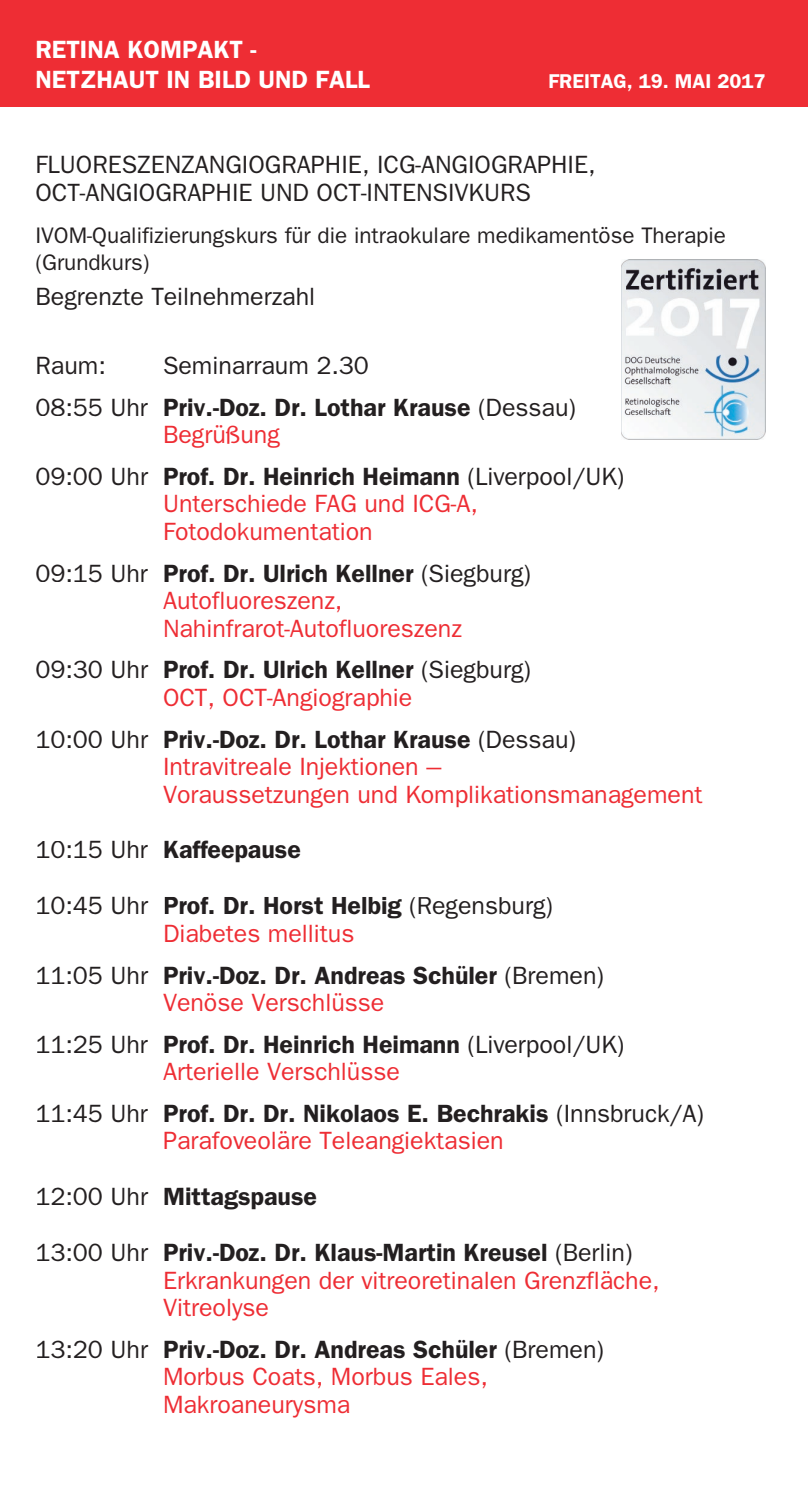
<style>
.page{position:relative;width:808px;height:1489px;background:#fff}
.page>*{position:absolute;margin:0;border:0;box-sizing:border-box;transform-origin:0 0}
.t1{font:25px/27.5px "Frankfurt Gothic";color:#ee2d34}
.t2{font:700 25px/27.5px "Frankfurt Gothic";color:#231f20}
.t3{font:25px/27.5px "Frankfurt Gothic";color:#231f20}
.t4{font:700 25px/30px "Frankfurt Gothic";color:#fff}
.t5{font:22.5px/27.5px "Frankfurt Gothic";color:#231f20}
.t6{font:700 20px "Frankfurt Gothic";color:#fff}
.s1{font-weight:700}
.s2{font-weight:400;color:#ee2d34}
.s3{font-weight:400}
.s4{color:#231f20}
.s5{font-weight:700;color:#231f20}
.s6{color:#ee2d34}
</style>
<div class="page">
<div style="left:0;top:0;width:808px;height:106px;background:#ee2d34"></div>
<img style="left:621px;top:260px;width:144px;height:179px">
<p class="t4" style="left:35px;top:34px;width:336px">RETINA KOMPAKT -<br>NETZHAUT IN BILD UND FALL</p>
<p class="t6" style="left:548px;top:69px;width:218px">FREITAG, 19. MAI 2017</p>
<p class="t3" style="left:35px;top:151px;width:562px">FLUORESZENZANGIOGRAPHIE, ICG-ANGIOGRAPHIE,<br>OCT-ANGIOGRAPHIE UND OCT-INTENSIVKURS</p>
<p class="t5" style="left:35px;top:221px;width:692px">IVOM-Qualifizierungskurs für die intraokulare medikamentöse Therapie (Grundkurs)</p>
<p class="t3" style="left:35px;top:282px;width:281px">Begrenzte Teilnehmerzahl</p>
<p class="t3" style="left:35px;top:344px;width:542px;line-height:41.8px;text-indent:128px">Seminarraum 2.30<br>08:55 Uhr <span class="s1">Priv.-Doz. Dr. Lothar Krause</span> (Dessau)</p>
<p class="t2" style="left:35px;top:413px;width:590px;line-height:41.8px;text-indent:128px"><span class="s2">Begrüßung<br></span><span class="s3">09:00 Uhr</span> Prof. Dr. Heinrich Heimann <span class="s3">(Liverpool/UK)</span></p>
<p class="t1" style="left:163px;top:489px;width:316px">Unterschiede FAG und ICG-A,<br>Fotodokumentation</p>
<p class="t1" style="left:163px;top:558px;width:370px;text-indent:-128px"><span class="s4">09:15 Uhr</span> <span class="s5">Prof. Dr. Ulrich Kellner</span> <span class="s4">(Siegburg)<br></span>Autofluoreszenz,<br>Nahinfrarot-Autofluoreszenz</p>
<p class="t2" style="left:35px;top:655px;width:497px;text-align:center"><span class="s3">09:30 Uhr</span> Prof. Dr. Ulrich Kellner <span class="s3">(Siegburg)<br></span><span class="s2">OCT, OCT-Angiographie</span></p>
<p class="t1" style="left:163px;top:724px;width:541px;text-indent:-128px"><span class="s4">10:00 Uhr</span> <span class="s5">Priv.-Doz. Dr. Lothar Krause</span> <span class="s4">(Dessau)<br></span>Intravitreale Injektionen –<br>Voraussetzungen und Komplikationsmanagement</p>
<p class="t2" style="left:35px;top:835px;width:267px"><span class="s3">10:15 Uhr</span> Kaffeepause</p>
<p class="t3" style="left:163px;top:891px;width:392px;text-indent:-128px">10:45 Uhr <span class="s1">Prof. Dr. Horst Helbig</span> (Regensburg)<br><span class="s6">Diabetes mellitus</span></p>
<p class="t2" style="left:163px;top:960px;width:442px;text-indent:-128px"><span class="s3">11:05 Uhr</span> Priv.-Doz. Dr. Andreas Schüler <span class="s3">(Bremen)<br></span><span class="s2">Venöse Verschlüsse</span></p>
<p class="t2" style="left:163px;top:1029px;width:463px;text-indent:-128px"><span class="s3">11:25 Uhr</span> Prof. Dr. Heinrich Heimann <span class="s3">(Liverpool/UK)<br></span><span class="s2">Arterielle Verschlüsse</span></p>
<p class="t2" style="left:163px;top:1098px;width:543px;text-indent:-128px"><span class="s3">11:45 Uhr</span> Prof. Dr. Dr. Nikolaos E. Bechrakis <span class="s3">(Innsbruck/A)<br></span><span class="s2">Parafoveoläre Teleangiektasien</span></p>
<p class="t2" style="left:35px;top:1182px;width:283px"><span class="s3">12:00 Uhr</span> Mittagspause</p>
<p class="t1" style="left:163px;top:1238px;width:498px;text-indent:-128px"><span class="s4">13:00 Uhr</span> <span class="s5">Priv.-Doz. Dr. Klaus-Martin Kreusel</span> <span class="s4">(Berlin)<br></span>Erkrankungen der vitreoretinalen Grenzfläche,<br>Vitreolyse</p>
<p class="t1" style="left:163px;top:1334px;width:442px;text-indent:-128px"><span class="s4">13:20 Uhr</span> <span class="s5">Priv.-Doz. Dr. Andreas Schüler</span> <span class="s4">(Bremen)<br></span>Morbus Coats, Morbus Eales,<br>Makroaneurysma</p>
<p class="t3" style="left:35px;top:351px;width:72px">Raum:</p>
</div>
